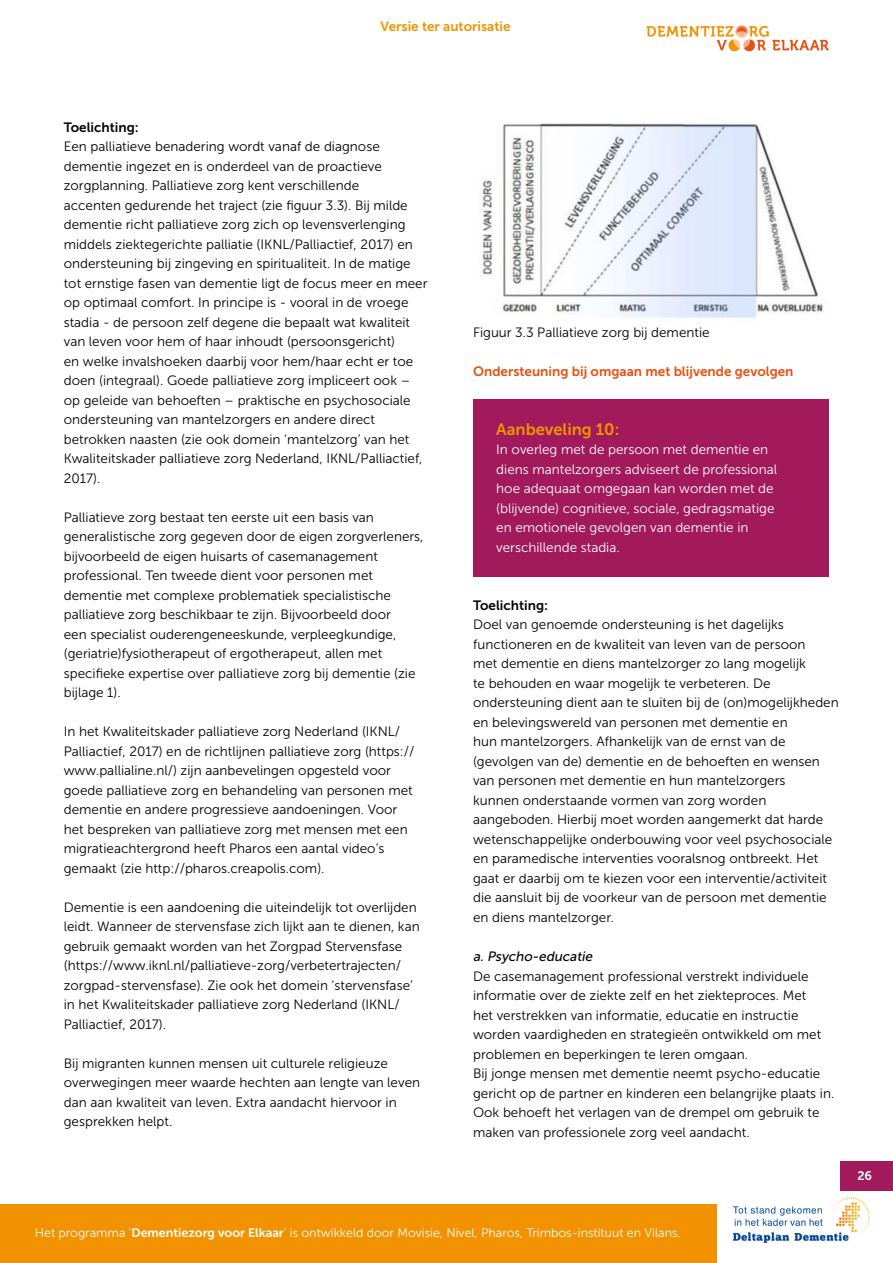
<style>
.page{position:relative;width:893px;height:1263px;background:#fff}
.page>*{position:absolute;margin:0;border:0;box-sizing:border-box;transform-origin:0 0}
.t1{font:16.5px "Museo Sans 700";color:#f39200}
.t2{font:13.5px/19.5px "Museo Sans 300";color:#000}
.t3{font:13.5px/19.5px "Museo Sans 300";color:#fff}
.t4{font:13.5px "Museo Sans 700";color:#e94e0f}
.t5{font:13.5px "Museo Sans 700";color:#000}
.t6{font:13.5px "Museo Sans 700";color:#f39200}
.t7{font:italic 13.5px "Museo Sans 500";color:#000}
.t8{font:12.45px "Museo Sans 300";color:#fff}
.t9{font:12.45px "Museo Sans 700";color:#fff}
.s1{font-family:"Museo Sans 700"}
</style>
<div class="page">
<img style="left:732px;top:1190px;width:146px;height:54px">
<div style="left:840px;top:1161px;width:53px;height:29px;background:#a21a5b"></div>
<img style="left:646px;top:24px;width:183px;height:28px">
<div style="left:0;top:1204px;width:717px;height:59px;background:#f39200"></div>
<img style="left:481px;top:123px;width:342px;height:195px">
<div style="left:473px;top:400px;width:356px;height:177px;background:#a21a5b"></div>
<p class="t6" style="left:380px;top:19px;width:132px">Versie ter autorisatie</p>
<p class="t5" style="left:64px;top:119px;width:77px">Toelichting:</p>
<p class="t2" style="left:64px;top:137px;width:365px">Een palliatieve benadering wordt vanaf de diagnose dementie ingezet en is onderdeel van de proactieve zorgplanning. Palliatieve zorg kent verschillende<br>accenten gedurende het traject (zie figuur 3.3). Bij milde dementie richt palliatieve zorg zich op levensverlenging middels ziektegerichte palliatie (IKNL/Palliactief, 2017) en ondersteuning bij zingeving en spiritualiteit. In de matige tot ernstige fasen van dementie ligt de focus meer en meer op optimaal comfort. In principe is - vooral in de vroege stadia - de persoon zelf degene die bepaalt wat kwaliteit van leven voor hem of haar inhoudt (persoonsgericht)<br>en welke invalshoeken daarbij voor hem/haar echt er toe doen (integraal). Goede palliatieve zorg impliceert ook – op geleide van behoeften – praktische en psychosociale ondersteuning van mantelzorgers en andere direct betrokken naasten (zie ook domein ‘mantelzorg’ van het Kwaliteitskader palliatieve zorg Nederland, IKNL/Palliactief, 2017).</p>
<p class="t2" style="left:64px;top:507px;width:361px">Palliatieve zorg bestaat ten eerste uit een basis van generalistische zorg gegeven door de eigen zorgverleners, bijvoorbeeld de eigen huisarts of casemanagement professional. Ten tweede dient voor personen met dementie met complexe problematiek specialistische palliatieve zorg beschikbaar te zijn. Bijvoorbeeld door<br>een specialist ouderengeneeskunde, verpleegkundige, (geriatrie)fysiotherapeut of ergotherapeut, allen met specifieke expertise over palliatieve zorg bij dementie (zie bijlage 1).</p>
<p class="t2" style="left:64px;top:722px;width:352px">In het Kwaliteitskader palliatieve zorg Nederland (IKNL/ Palliactief, 2017) en de richtlijnen palliatieve zorg (https:// www.pallialine.nl/) zijn aanbevelingen opgesteld voor goede palliatieve zorg en behandeling van personen met dementie en andere progressieve aandoeningen. Voor het bespreken van palliatieve zorg met mensen met een migratieachtergrond heeft Pharos een aantal video’s gemaakt (zie http://pharos.creapolis.com).</p>
<p class="t2" style="left:64px;top:897px;width:357px">Dementie is een aandoening die uiteindelijk tot overlijden leidt. Wanneer de stervensfase zich lijkt aan te dienen, kan gebruik gemaakt worden van het Zorgpad Stervensfase (https://www.iknl.nl/palliatieve-zorg/verbetertrajecten/ zorgpad-stervensfase). Zie ook het domein ‘stervensfase’ in het Kwaliteitskader palliatieve zorg Nederland (IKNL/ Palliactief, 2017).</p>
<p class="t2" style="left:64px;top:1053px;width:358px">Bij migranten kunnen mensen uit culturele religieuze overwegingen meer waarde hechten aan lengte van leven dan aan kwaliteit van leven. Extra aandacht hiervoor in gesprekken helpt.</p>
<p class="t2" style="left:473px;top:322px;width:238px">Figuur 3.3 Palliatieve zorg bij dementie</p>
<p class="t4" style="left:473px;top:364px;width:322px">Ondersteuning bij omgaan met blijvende gevolgen</p>
<p class="t1" style="left:496px;top:420px;width:125px">Aanbeveling 10:</p>
<p class="t3" style="left:496px;top:440px;width:282px">In overleg met de persoon met dementie en diens mantelzorgers adviseert de professional hoe adequaat omgegaan kan worden met de (blijvende) cognitieve, sociale, gedragsmatige en emotionele gevolgen van dementie in verschillende stadia.</p>
<p class="t5" style="left:473px;top:598px;width:77px">Toelichting:</p>
<p class="t2" style="left:473px;top:615px;width:367px">Doel van genoemde ondersteuning is het dagelijks functioneren en de kwaliteit van leven van de persoon<br>met dementie en diens mantelzorger zo lang mogelijk<br>te behouden en waar mogelijk te verbeteren. De ondersteuning dient aan te sluiten bij de (on)mogelijkheden en belevingswereld van personen met dementie en<br>hun mantelzorgers. Afhankelijk van de ernst van de (gevolgen van de) dementie en de behoeften en wensen van personen met dementie en hun mantelzorgers<br>kunnen onderstaande vormen van zorg worden aangeboden. Hierbij moet worden aangemerkt dat harde wetenschappelijke onderbouwing voor veel psychosociale en paramedische interventies vooralsnog ontbreekt. Het gaat er daarbij om te kiezen voor een interventie/activiteit die aansluit bij de voorkeur van de persoon met dementie en diens mantelzorger.</p>
<p class="t7" style="left:473px;top:949px;width:123px">a. Psycho-educatie</p>
<p class="t2" style="left:473px;top:966px;width:363px">De casemanagement professional verstrekt individuele informatie over de ziekte zelf en het ziekteproces. Met<br>het verstrekken van informatie, educatie en instructie worden vaardigheden en strategieën ontwikkeld om met problemen en beperkingen te leren omgaan.<br>Bij jonge mensen met dementie neemt psycho-educatie gericht op de partner en kinderen een belangrijke plaats in.<br>Ook behoeft het verlagen van de drempel om gebruik te maken van professionele zorg veel aandacht.</p>
<p class="t8" style="left:35px;top:1225px;width:647px">Het programma ‘<span class="s1">Dementiezorg voor Elkaar</span>’ is ontwikkeld door Movisie, Nivel, Pharos, Trimbos-instituut en Vilans.</p>
<p class="t9" style="left:857px;top:1169px;width:16px">26</p>
</div>
